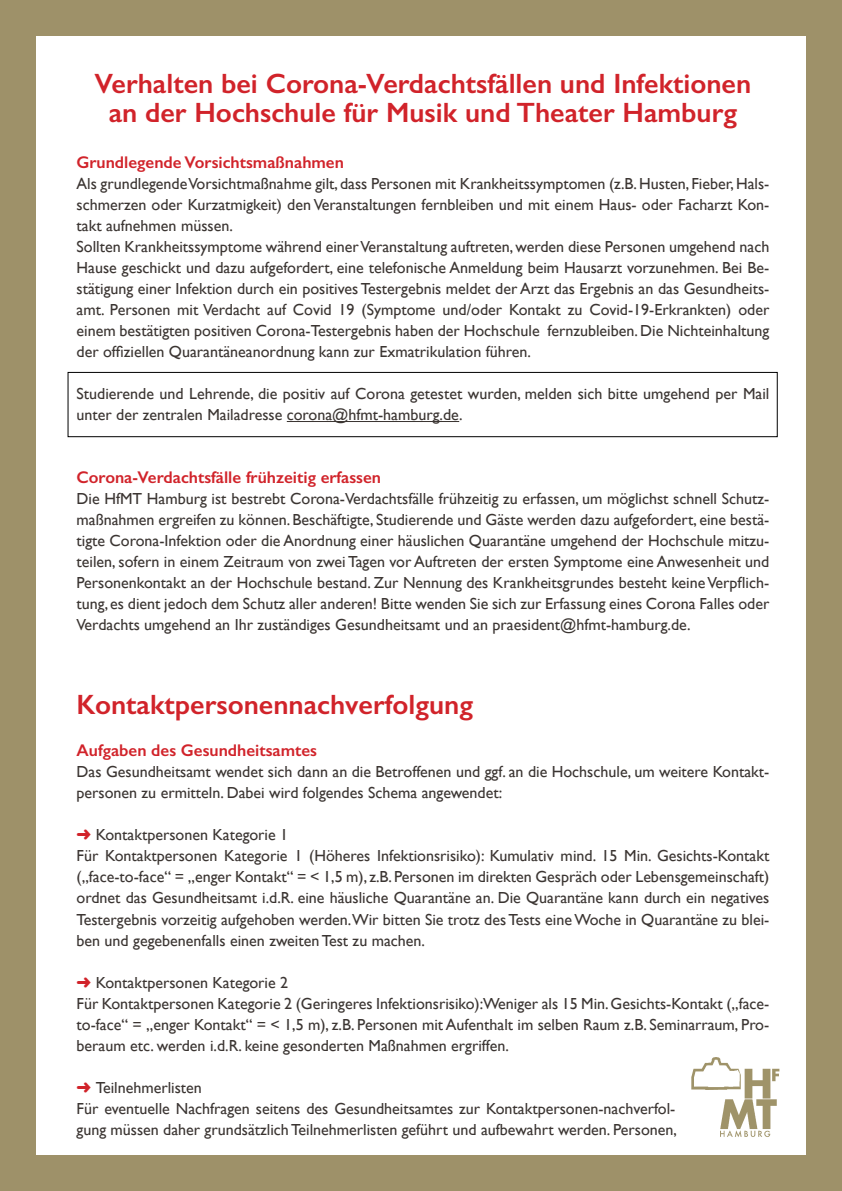
<style>
.page{position:relative;width:842px;height:1191px;background:#9e9169}
.page>*{position:absolute;margin:0;border:0;box-sizing:border-box;transform-origin:0 0}
.t1{font:600 28px "Gill Sans";color:#d1232a}
.t2{font:600 17px "Gill Sans";color:#d1232a}
.t3{font:16px/21px "Gill Sans";color:#3b3532;text-align:justify}
.s1{color:#d1232a}
</style>
<div class="page">
<div style="left:36px;top:36px;width:770px;height:1119px;background:#fff"></div>
<img style="left:691px;top:1057px;width:89px;height:80px">
<hr style="left:287px;top:421px;width:172px;height:1px;background:#3b3532">
<div style="left:68px;top:372px;width:709px;height:65px;border:1px solid #000"></div>
<p class="t1" style="left:95px;top:67px;width:658px">Verhalten bei Corona-Verdachtsfällen und Infektionen</p>
<p class="t1" style="left:109px;top:96px;width:630px">an der Hochschule für Musik und Theater Hamburg</p>
<p class="t2" style="left:77px;top:152px;width:269px">Grundlegende Vorsichtsmaßnahmen</p>
<p class="t3" style="left:77px;top:173px;width:694px">Als grundlegende Vorsichtmaßnahme gilt, dass Personen mit Krankheitssymptomen (z.B. Husten, Fieber, Hals&shy;schmerzen oder Kurzatmigkeit) den Veranstaltungen fernbleiben und mit einem Haus- oder Facharzt Kon&shy;takt aufnehmen müssen.</p>
<p class="t3" style="left:77px;top:236px;width:694px">Sollten Krankheitssymptome während einer Veranstaltung auftreten, werden diese Personen umgehend nach Hause geschickt und dazu aufgefordert, eine telefonische Anmeldung beim Hausarzt vorzunehmen. Bei Be&shy;stätigung einer Infektion durch ein positives Testergebnis meldet der Arzt das Ergebnis an das Gesundheits&shy;amt. Personen mit Verdacht auf Covid 19 (Symptome und/oder Kontakt zu Covid-19-Erkrankten) oder einem bestätigten positiven Corona-Testergebnis haben der Hochschule fernzubleiben. Die Nichteinhaltung der offiziellen Quarantäneanordnung kann zur Exmatrikulation führen.</p>
<p class="t3" style="left:77px;top:383px;width:694px">Studierende und Lehrende, die positiv auf Corona getestet wurden, melden sich bitte umgehend per Mail unter der zentralen Mailadresse corona@hfmt-hamburg.de.</p>
<p class="t2" style="left:77px;top:467px;width:306px">Corona-Verdachtsfälle frühzeitig erfassen</p>
<p class="t3" style="left:77px;top:488px;width:694px">Die HfMT Hamburg ist bestrebt Corona-Verdachtsfälle frühzeitig zu erfassen, um möglichst schnell Schutz&shy;maßnahmen ergreifen zu können. Beschäftigte, Studierende und Gäste werden dazu aufgefordert, eine bestä&shy;tigte Corona-Infektion oder die Anordnung einer häuslichen Quarantäne umgehend der Hochschule mitzu&shy;teilen, sofern in einem Zeitraum von zwei Tagen vor Auftreten der ersten Symptome eine Anwesenheit und Personenkontakt an der Hochschule bestand. Zur Nennung des Krankheitsgrundes besteht keine Verpflich&shy;tung, es dient jedoch dem Schutz aller anderen! Bitte wenden Sie sich zur Erfassung eines Corona Falles oder Verdachts umgehend an Ihr zuständiges Gesundheitsamt und an praesident@hfmt-hamburg.de.</p>
<p class="t1" style="left:77px;top:688px;width:398px">Kontaktpersonennachverfolgung</p>
<p class="t2" style="left:77px;top:740px;width:242px">Aufgaben des Gesundheitsamtes</p>
<p class="t3" style="left:77px;top:761px;width:694px">Das Gesundheitsamt wendet sich dann an die Betroffenen und ggf. an die Hochschule, um weitere Kontakt&shy;personen zu ermitteln. Dabei wird folgendes Schema angewendet:</p>
<p class="t3" style="left:77px;top:824px;width:213px"><span class="s1">➜</span> Kontaktpersonen Kategorie 1</p>
<p class="t3" style="left:77px;top:845px;width:694px">Für Kontaktpersonen Kategorie 1 (Höheres Infektionsrisiko): Kumulativ mind. 15 Min. Gesichts-Kontakt („face-to-face“ = „enger Kontakt“ = &lt; 1,5 m), z.B. Personen im direkten Gespräch oder Lebensgemeinschaft) ordnet das Gesundheitsamt i.d.R. eine häusliche Quarantäne an. Die Quarantäne kann durch ein negatives Testergebnis vorzeitig aufgehoben werden.Wir bitten Sie trotz des Tests eine Woche in Quarantäne zu blei&shy;ben und gegebenenfalls einen zweiten Test zu machen.</p>
<p class="t3" style="left:77px;top:971px;width:213px"><span class="s1">➜</span> Kontaktpersonen Kategorie 2</p>
<p class="t3" style="left:77px;top:992px;width:694px">Für Kontaktpersonen Kategorie 2 (Geringeres Infektionsrisiko):Weniger als 15 Min. Gesichts-Kontakt („face&shy;to-face“ = „enger Kontakt“ = &lt; 1,5 m), z.B. Personen mit Aufenthalt im selben Raum z.B. Seminarraum, Pro&shy;beraum etc. werden i.d.R. keine gesonderten Maßnahmen ergriffen.</p>
<p class="t3" style="left:77px;top:1076px;width:127px"><span class="s1">➜</span> Teilnehmerlisten</p>
<p class="t3" style="left:77px;top:1097px;width:602px">Für eventuelle Nachfragen seitens des Gesundheitsamtes zur Kontaktpersonen-nachverfol&shy;gung müssen daher grundsätzlich Teilnehmerlisten geführt und aufbewahrt werden. Personen,</p>
</div>
